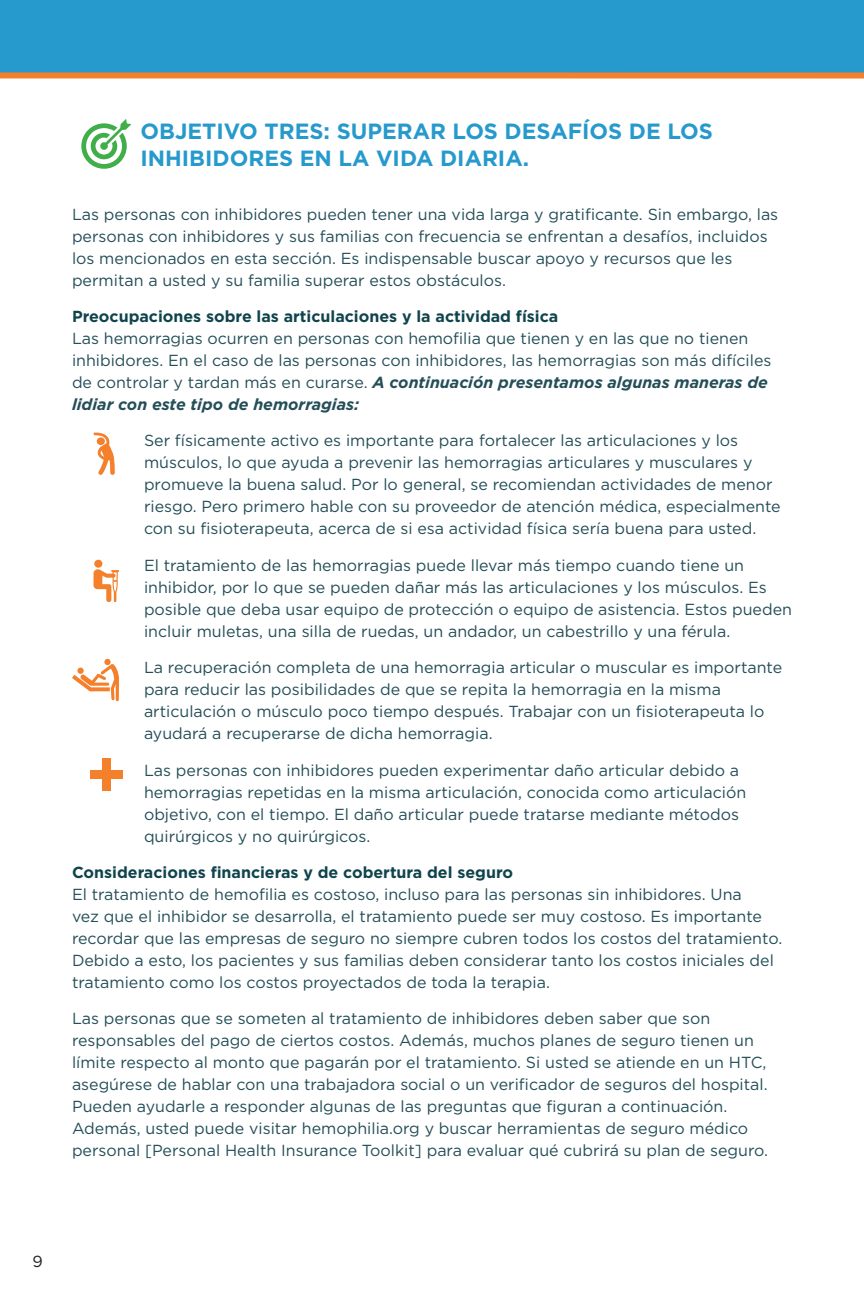
<style>
.page{position:relative;width:864px;height:1296px;background:#fff}
.page>*{position:absolute;margin:0;border:0;box-sizing:border-box;transform-origin:0 0}
.t1{font:700 22px/26.4px "Gotham";color:#2699cd}
.t2{font:16px/22px "Gotham";color:#244e58}
.t3{font:16px "Gotham";color:#231f20}
.s1{font-weight:700;color:#0f444d}
.s2{font-weight:700;font-style:italic}
</style>
<div class="page">
<svg style="left:94px;top:433px;width:21px;height:42px"></svg>
<div style="left:96px;top:437px;width:9px;height:8px;background:#f4802b;border-radius:3px"></div>
<svg style="left:94px;top:560px;width:25px;height:42px"></svg>
<svg style="left:72px;top:658px;width:47px;height:43px"></svg>
<div style="left:102px;top:758px;width:8px;height:33px;background:#f4802b"></div>
<div style="left:90px;top:770px;width:32px;height:9px;background:#f4802b"></div>
<svg style="left:81px;top:119px;width:50px;height:50px"></svg>
<div style="left:0;top:0;width:864px;height:76px;background:#2699cd"></div>
<div style="left:0;top:72px;width:864px;height:7px;background:#f4802b"></div>
<p class="t1" style="left:140px;top:118px;width:574px">OBJETIVO TRES: SUPERAR LOS DESAFÍOS DE LOS<br>INHIBIDORES EN LA VIDA DIARIA.</p>
<p class="t2" style="left:72px;top:203px;width:708px">Las personas con inhibidores pueden tener una vida larga y gratificante. Sin embargo, las personas con inhibidores y sus familias con frecuencia se enfrentan a desafíos, incluidos los mencionados en esta sección. Es indispensable buscar apoyo y recursos que les permitan a usted y su familia superar estos obstáculos.</p>
<p class="t2" style="left:72px;top:305px;width:701px"><span class="s1">Preocupaciones sobre las articulaciones y la actividad física<br></span>Las hemorragias ocurren en personas con hemofilia que tienen y en las que no tienen inhibidores. En el caso de las personas con inhibidores, las hemorragias son más difíciles de controlar y tardan más en curarse. <span class="s2">A continuación presentamos algunas maneras de lidiar con este tipo de hemorragias:</span></p>
<p class="t2" style="left:144px;top:429px;width:638px">Ser físicamente activo es importante para fortalecer las articulaciones y los músculos, lo que ayuda a prevenir las hemorragias articulares y musculares y promueve la buena salud. Por lo general, se recomiendan actividades de menor riesgo. Pero primero hable con su proveedor de atención médica, especialmente con su fisioterapeuta, acerca de si esa actividad física sería buena para usted.</p>
<p class="t2" style="left:144px;top:554px;width:650px">El tratamiento de las hemorragias puede llevar más tiempo cuando tiene un inhibidor, por lo que se pueden dañar más las articulaciones y los músculos. Es posible que deba usar equipo de protección o equipo de asistencia. Estos pueden incluir muletas, una silla de ruedas, un andador, un cabestrillo y una férula.</p>
<p class="t2" style="left:144px;top:656px;width:640px">La recuperación completa de una hemorragia articular o muscular es importante para reducir las posibilidades de que se repita la hemorragia en la misma articulación o músculo poco tiempo después. Trabajar con un fisioterapeuta lo ayudará a recuperarse de dicha hemorragia.</p>
<p class="t2" style="left:144px;top:759px;width:604px">Las personas con inhibidores pueden experimentar daño articular debido a hemorragias repetidas en la misma articulación, conocida como articulación objetivo, con el tiempo. El daño articular puede tratarse mediante métodos quirúrgicos y no quirúrgicos.</p>
<p class="t2" style="left:72px;top:861px;width:712px"><span class="s1">Consideraciones financieras y de cobertura del seguro<br></span>El tratamiento de hemofilia es costoso, incluso para las personas sin inhibidores. Una<br>vez que el inhibidor se desarrolla, el tratamiento puede ser muy costoso. Es importante recordar que las empresas de seguro no siempre cubren todos los costos del tratamiento.<br>Debido a esto, los pacientes y sus familias deben considerar tanto los costos iniciales del tratamiento como los costos proyectados de toda la terapia.</p>
<p class="t2" style="left:72px;top:1007px;width:698px">Las personas que se someten al tratamiento de inhibidores deben saber que son responsables del pago de ciertos costos. Además, muchos planes de seguro tienen un límite respecto al monto que pagarán por el tratamiento. Si usted se atiende en un HTC, asegúrese de hablar con una trabajadora social o un verificador de seguros del hospital.<br>Pueden ayudarle a responder algunas de las preguntas que figuran a continuación.<br>Además, usted puede visitar hemophilia.org y buscar herramientas de seguro médico personal [Personal Health Insurance Toolkit] para evaluar qué cubrirá su plan de seguro.</p>
<p class="t3" style="left:33px;top:1251px;width:12px">9</p>
</div>
